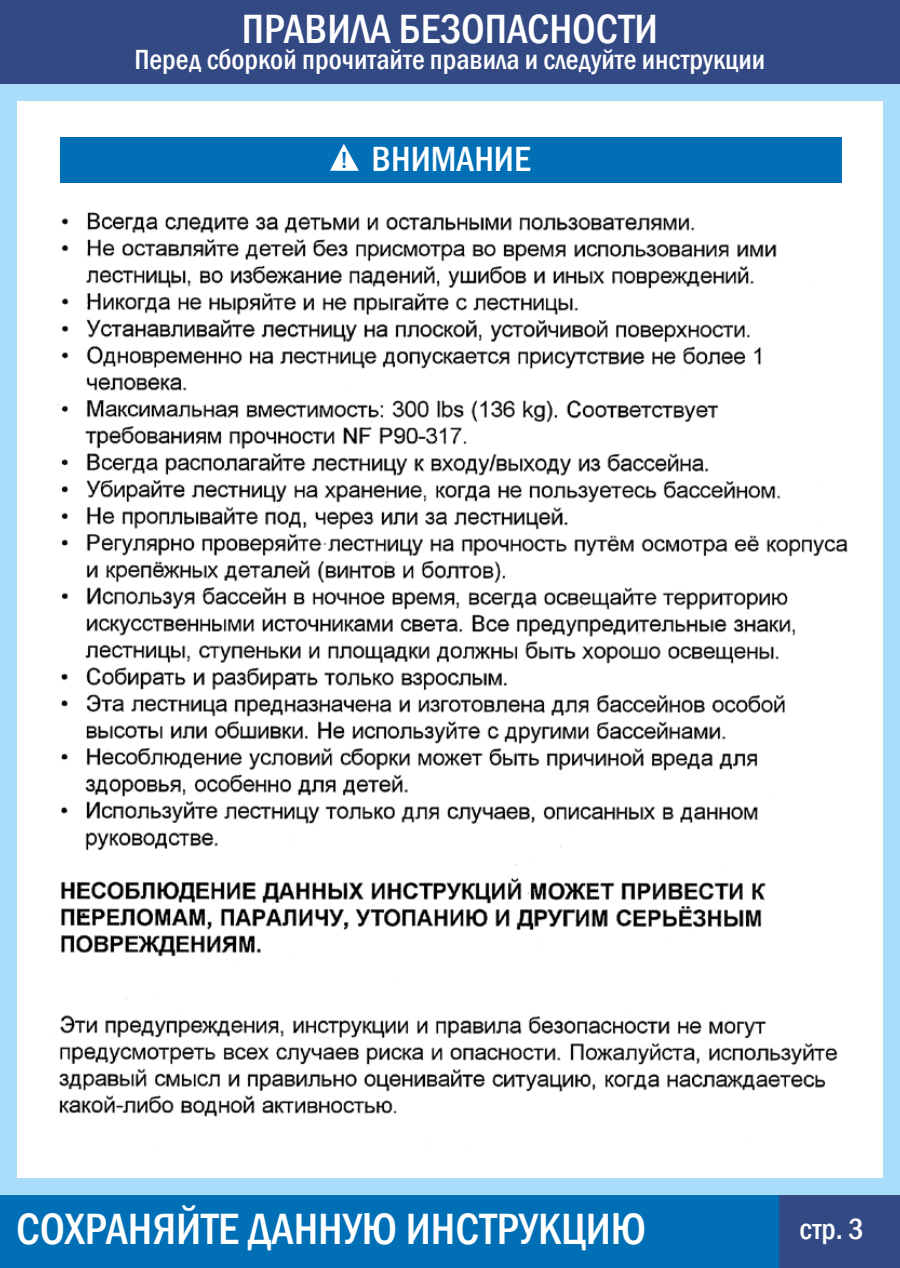
<style>
.page{position:relative;width:900px;height:1268px;background:#fff}
.page>*{position:absolute;margin:0;border:0;box-sizing:border-box;transform-origin:0 0}
.t1{font:500 condensed 45px "Franklin Gothic";color:#fff}
.t2{font:500 condensed 42px "Franklin Gothic";color:#fff}
.t3{font:500 condensed 36px "Franklin Gothic";color:#fff}
.t4{font:500 condensed 30px "Franklin Gothic";color:#fff}
.t5{font:500 condensed 28.5px "Franklin Gothic";color:#fff}
.s1{font-size:24px;color:#006fb5}
</style>
<div class="page">
<div style="left:0;top:78px;width:16px;height:1190px;background:#aaddf9"></div>
<div style="left:884px;top:78px;width:16px;height:1190px;background:#aaddf9"></div>
<div style="left:0;top:1178px;width:900px;height:90px;background:#aaddf9"></div>
<div style="left:0;top:1195px;width:900px;height:73px;background:#006fb5"></div>
<div style="left:779px;top:1195px;width:121px;height:73px;background:#334983"></div>
<div style="left:0;top:0;width:900px;height:85px;background:#334983"></div>
<div style="left:0;top:84px;width:900px;height:17px;background:#aaddf9"></div>
<img style="left:57px;top:212px;width:791px;height:932px">
<div style="left:60px;top:137px;width:782px;height:46px;background:#006fb5"></div>
<svg style="left:330px;top:144px;width:29px;height:27px"></svg>
<h2 class="t2" style="left:242px;top:2px;width:418px">ПРАВИЛА БЕЗОПАСНОСТИ</h2>
<p class="t5" style="left:135px;top:41px;width:632px">Перед сборкой прочитайте правила и следуйте инструкции</p>
<p class="t3" style="left:340px;top:135px;width:192px"><span class="s1">!</span> ВНИМАНИЕ</p>
<h1 class="t1" style="left:16px;top:1199px;width:632px">СОХРАНЯЙТЕ ДАННУЮ ИНСТРУКЦИЮ</h1>
<p class="t4" style="left:800px;top:1209px;width:66px">стр. 3</p>
</div>
